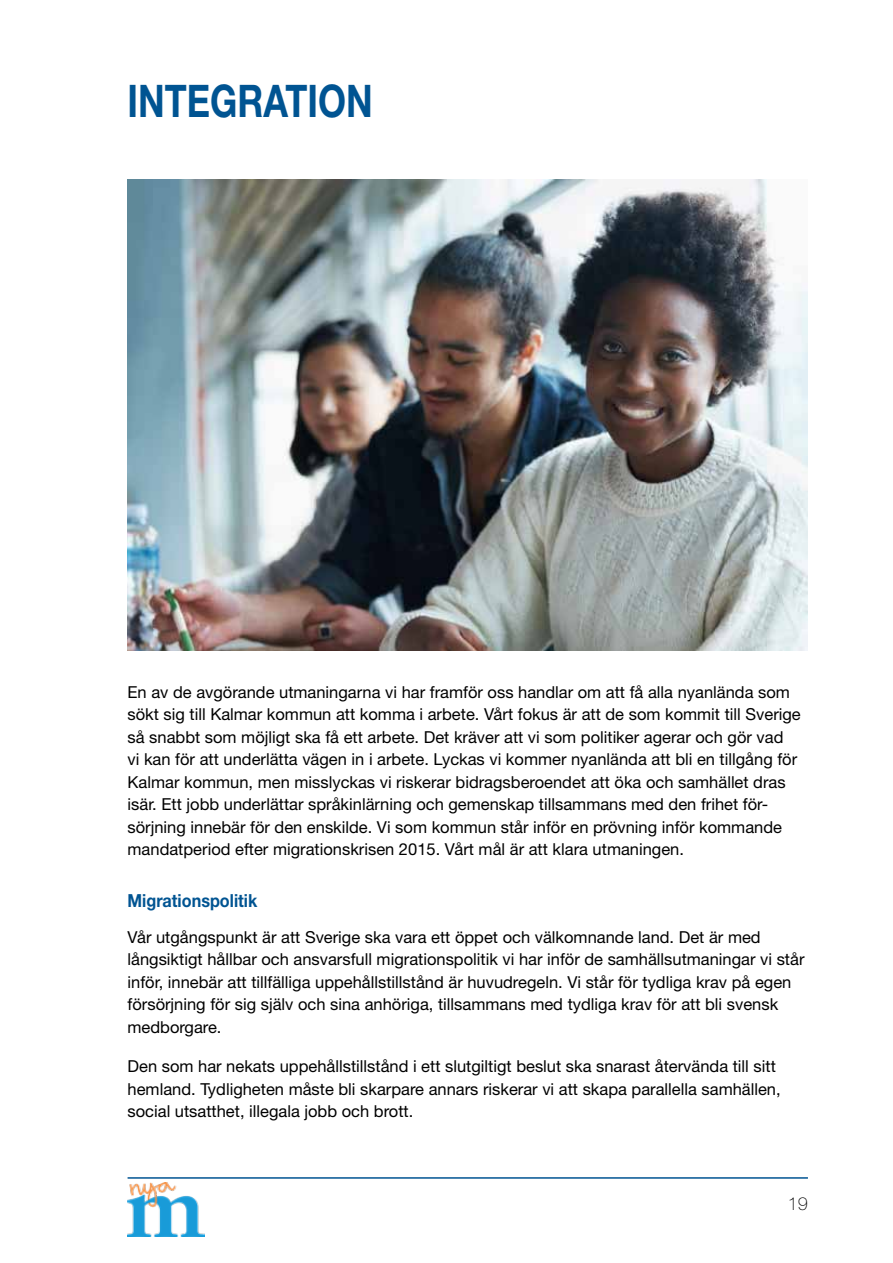
<style>
.page{position:relative;width:893px;height:1263px;background:#fff}
.page>*{position:absolute;margin:0;border:0;box-sizing:border-box;transform-origin:0 0}
.t1{font:700 45px "Helvetica Neue LT Std";color:#005492;scale:.8 1}
.t2{font:700 18px "Helvetica Neue LT Std";color:#005492;scale:.9 1}
.t3{font:100 18px "Helvetica Neue LT Std";color:#000}
.t4{font:16.5px/22.5px "Helvetica Neue LT Std";color:#000}
</style>
<div class="page">
<hr style="left:128px;top:1177px;width:680px;height:2px;background:#005492">
<img style="left:128px;top:1183px;width:76px;height:54px">
<img style="left:128px;top:180px;width:680px;height:471px">
<h1 class="t1" style="left:128px;top:73px;width:308px">INTEGRATION</h1>
<p class="t4" style="left:128px;top:680px;width:675px">En av de avgörande utmaningarna vi har framför oss handlar om att få alla nyanlända som sökt sig till Kalmar kommun att komma i arbete. Vårt fokus är att de som kommit till Sverige så snabbt som möjligt ska få ett arbete. Det kräver att vi som politiker agerar och gör vad<br>vi kan för att underlätta vägen in i arbete. Lyckas vi kommer nyanlända att bli en tillgång för Kalmar kommun, men misslyckas vi riskerar bidragsberoendet att öka och samhället dras isär. Ett jobb underlättar språkinlärning och gemenskap tillsammans med den frihet för&shy;sörjning innebär för den enskilde. Vi som kommun står inför en prövning inför kommande mandatperiod efter migrationskrisen 2015. Vårt mål är att klara utmaningen.</p>
<p class="t2" style="left:128px;top:890px;width:146px">Migrationspolitik</p>
<p class="t4" style="left:128px;top:925px;width:678px">Vår utgångspunkt är att Sverige ska vara ett öppet och välkomnande land. Det är med långsiktigt hållbar och ansvarsfull migrationspolitik vi har inför de samhällsutmaningar vi står inför, innebär att tillfälliga uppehållstillstånd är huvudregeln. Vi står för tydliga krav på egen försörjning för sig själv och sina anhöriga, tillsammans med tydliga krav för att bli svensk medborgare.</p>
<p class="t4" style="left:128px;top:1055px;width:655px">Den som har nekats uppehållstillstånd i ett slutgiltigt beslut ska snarast återvända till sitt hemland. Tydligheten måste bli skarpare annars riskerar vi att skapa parallella samhällen, social utsatthet, illegala jobb och brott.</p>
<p class="t3" style="left:788px;top:1193px;width:22px">19</p>
</div>
